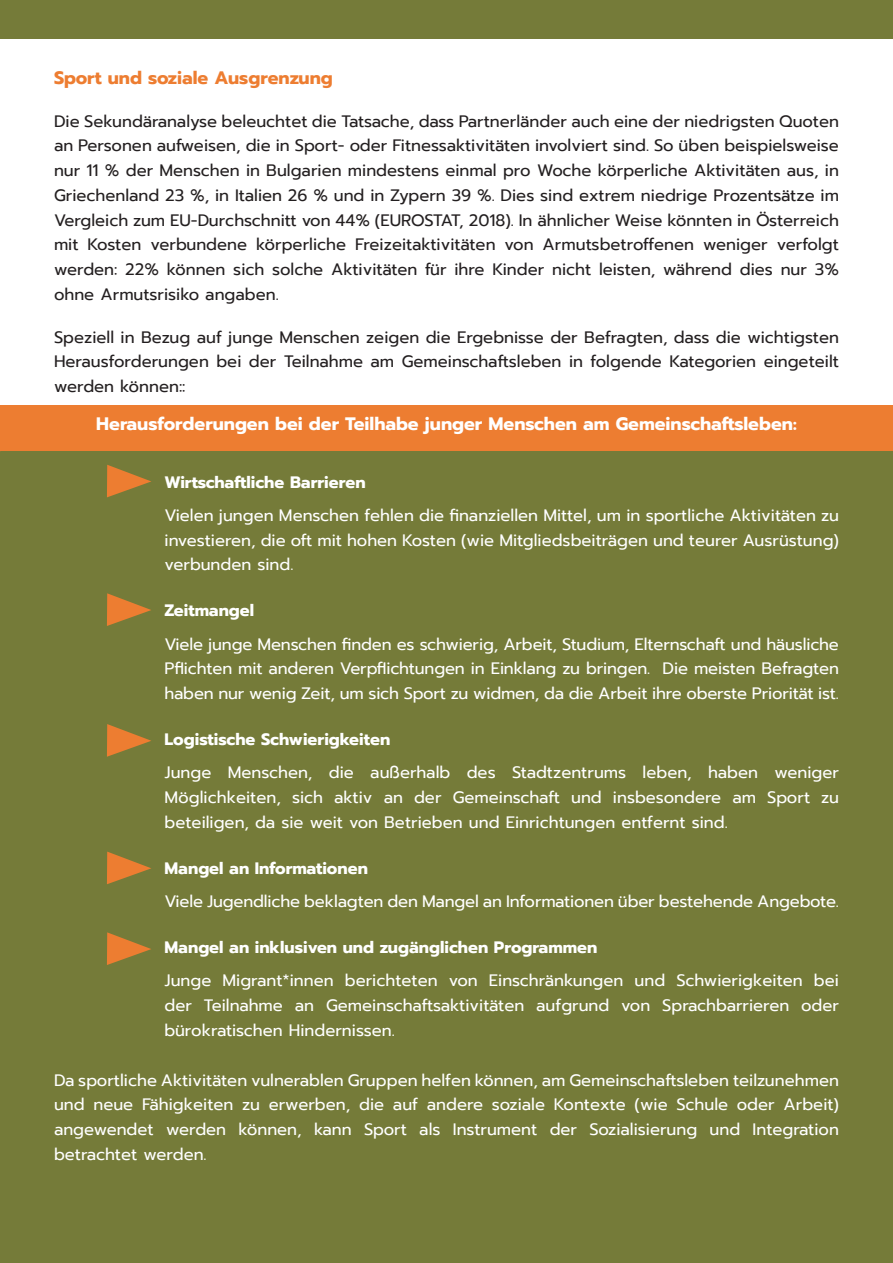
<style>
.page{position:relative;width:893px;height:1263px;background:#fff}
.page>*{position:absolute;margin:0;border:0;box-sizing:border-box;transform-origin:0 0}
.t1{font:700 18px "Prompt";color:#fff}
.t2{font:700 18px "Prompt";color:#ed7d31}
.t3{font:16.5px/24.8px "Prompt";letter-spacing:-.005em;color:#fff;text-align:justify}
.t4{font:16.5px/24.8px "Prompt";color:#231f20;text-align:justify}
.t5{font:700 16.5px "Prompt";color:#fff}
.s1{font-size:16.5px}
</style>
<div class="page">
<div style="left:0;top:0;width:893px;height:39px;background:#757b39"></div>
<div style="left:0;top:405px;width:893px;height:47px;background:#ed7d31"></div>
<div style="left:0;top:452px;width:893px;height:811px;background:#757b39"></div>
<svg style="left:107px;top:465px;width:44px;height:32px"></svg>
<svg style="left:107px;top:593px;width:44px;height:33px"></svg>
<svg style="left:107px;top:724px;width:44px;height:33px"></svg>
<svg style="left:107px;top:851px;width:44px;height:33px"></svg>
<svg style="left:107px;top:932px;width:44px;height:33px"></svg>
<p class="t2" style="left:54px;top:64px;width:280px">Sport und soziale Ausgrenzung</p>
<p class="t4" style="left:54px;top:109px;width:786px">Die Sekundäranalyse beleuchtet die Tatsache, dass Partnerländer auch eine der niedrigsten Quoten an Personen aufweisen, die in Sport- oder Fitnessaktivitäten involviert sind. So üben beispielsweise nur 11 % der Menschen in Bulgarien mindestens einmal pro Woche körperliche Aktivitäten aus, in Griechenland 23 %, in Italien 26 % und in Zypern 39 %. Dies sind extrem niedrige Prozentsätze im Vergleich zum EU-Durchschnitt von 44% (EUROSTAT, 2018). In ähnlicher Weise könnten in Österreich mit Kosten verbundene körperliche Freizeitaktivitäten von Armutsbetroffenen weniger verfolgt werden: 22% können sich solche Aktivitäten für ihre Kinder nicht leisten, während dies nur 3% ohne Armutsrisiko angaben.</p>
<p class="t4" style="left:54px;top:325px;width:786px">Speziell in Bezug auf junge Menschen zeigen die Ergebnisse der Befragten, dass die wichtigsten Herausforderungen bei der Teilnahme am Gemeinschaftsleben in folgende Kategorien eingeteilt werden können::</p>
<p class="t1" style="left:96px;top:410px;width:702px">Herausforderungen bei der Teilhabe junger Menschen am Gemeinschaftsleben<span class="s1">:</span></p>
<p class="t5" style="left:165px;top:469px;width:203px">Wirtschaftliche Barrieren</p>
<p class="t3" style="left:165px;top:503px;width:676px">Vielen jungen Menschen fehlen die finanziellen Mittel, um in sportliche Aktivitäten zu investieren, die oft mit hohen Kosten (wie Mitgliedsbeiträgen und teurer Ausrüstung) verbunden sind.</p>
<p class="t5" style="left:165px;top:598px;width:91px">Zeitmangel</p>
<p class="t3" style="left:165px;top:631px;width:676px">Viele junge Menschen finden es schwierig, Arbeit, Studium, Elternschaft und häusliche Pflichten mit anderen Verpflichtungen in Einklang zu bringen. Die meisten Befragten haben nur wenig Zeit, um sich Sport zu widmen, da die Arbeit ihre oberste Priorität ist.</p>
<p class="t5" style="left:165px;top:727px;width:227px">Logistische Schwierigkeiten</p>
<p class="t3" style="left:165px;top:760px;width:676px">Junge Menschen, die außerhalb des Stadtzentrums leben, haben weniger Möglichkeiten, sich aktiv an der Gemeinschaft und insbesondere am Sport zu beteiligen, da sie weit von Betrieben und Einrichtungen entfernt sind.</p>
<p class="t5" style="left:165px;top:856px;width:205px">Mangel an Informationen</p>
<p class="t3" style="left:165px;top:889px;width:676px">Viele Jugendliche beklagten den Mangel an Informationen über bestehende Angebote.</p>
<p class="t5" style="left:165px;top:935px;width:434px">Mangel an inklusiven und zugänglichen Programmen</p>
<p class="t3" style="left:165px;top:968px;width:676px">Junge Migrant*innen berichteten von Einschränkungen und Schwierigkeiten bei der Teilnahme an Gemeinschaftsaktivitäten aufgrund von Sprachbarrieren oder bürokratischen Hindernissen.</p>
<p class="t3" style="left:54px;top:1067px;width:786px">Da sportliche Aktivitäten vulnerablen Gruppen helfen können, am Gemeinschaftsleben teilzunehmen und neue Fähigkeiten zu erwerben, die auf andere soziale Kontexte (wie Schule oder Arbeit) angewendet werden können, kann Sport als Instrument der Sozialisierung und Integration betrachtet werden.</p>
</div>
